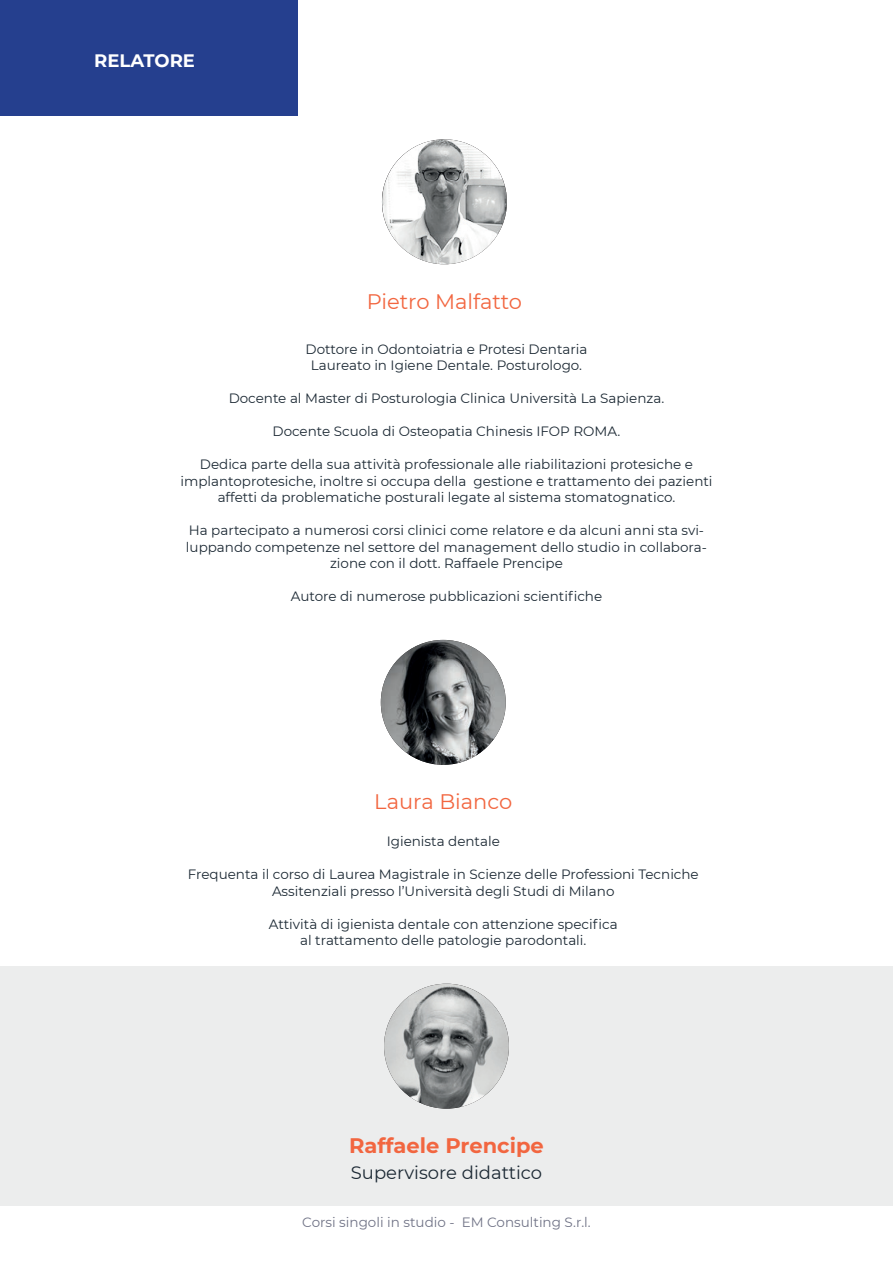
<style>
.page{position:relative;width:893px;height:1263px;background:#fff}
.page>*{position:absolute;margin:0;border:0;box-sizing:border-box;transform-origin:0 0}
.t1{font:21px "Montserrat";color:#f26640}
.t2{font:700 21px "Montserrat";color:#f26640}
.t3{font:18px "Montserrat";color:#1c2934}
.t4{font:700 18px "Montserrat";color:#fff}
.t5{font:13.5px/16.5px "Montserrat";color:#1c2934;text-align:center}
.t6{font:13.5px "Montserrat";color:#707386}
</style>
<div class="page">
<div style="left:1px;top:966px;width:892px;height:240px;background:#eceded"></div>
<img style="left:384px;top:984px;width:125px;height:124px;border-radius:62px">
<div style="left:0;top:0;width:298px;height:116px;background:#253f8e"></div>
<img style="left:382px;top:139px;width:125px;height:125px;border-radius:62px">
<img style="left:381px;top:640px;width:125px;height:125px;border-radius:62px">
<h2 class="t4" style="left:94px;top:47px;width:102px">RELATORE</h2>
<h1 class="t1" style="left:367px;top:287px;width:157px">Pietro Malfatto</h1>
<p class="t5" style="left:306px;top:340px;width:283px">Dottore in Odontoiatria e Protesi Dentaria<br>Laureato in Igiene Dentale. Posturologo.</p>
<p class="t5" style="left:229px;top:390px;width:437px">Docente al Master di Posturologia Clinica Università La Sapienza.</p>
<p class="t5" style="left:273px;top:423px;width:349px">Docente Scuola di Osteopatia Chinesis IFOP ROMA.</p>
<p class="t5" style="left:180px;top:456px;width:534px">Dedica parte della sua attività professionale alle riabilitazioni protesiche e implantoprotesiche, inoltre si occupa della gestione e trattamento dei pazienti affetti da problematiche posturali legate al sistema stomatognatico.</p>
<p class="t5" style="left:186px;top:522px;width:522px">Ha partecipato a numerosi corsi clinici come relatore e da alcuni anni sta svi&shy;luppando competenze nel settore del management dello studio in collabora&shy;zione con il dott. Raffaele Prencipe</p>
<p class="t5" style="left:291px;top:588px;width:313px">Autore di numerose pubblicazioni scientifiche</p>
<h1 class="t1" style="left:374px;top:787px;width:139px">Laura Bianco</h1>
<p class="t5" style="left:387px;top:832px;width:115px">Igienista dentale</p>
<p class="t5" style="left:188px;top:865px;width:513px">Frequenta il corso di Laurea Magistrale in Scienze delle Professioni Tecniche<br>Assitenziali presso l’Università degli Studi di Milano</p>
<p class="t5" style="left:269px;top:915px;width:350px">Attività di igienista dentale con attenzione specifica al trattamento delle patologie parodontali.</p>
<h1 class="t2" style="left:349px;top:1130px;width:196px">Raffaele Prencipe</h1>
<h2 class="t3" style="left:351px;top:1160px;width:193px">Supervisore didattico</h2>
<p class="t6" style="left:302px;top:1213px;width:290px">Corsi singoli in studio - EM Consulting S.r.l.</p>
</div>
